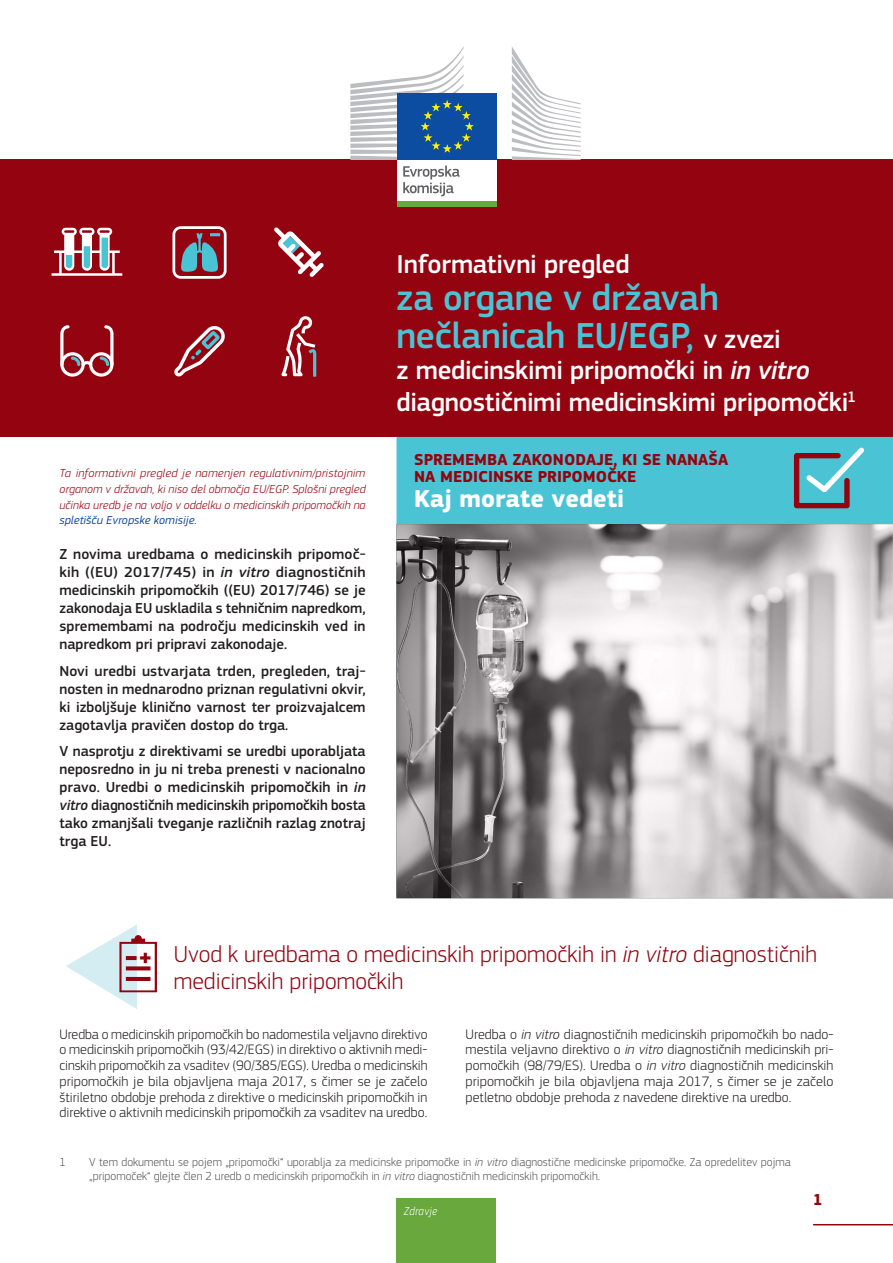
<style>
.page{position:relative;width:893px;height:1263px;background:#fff}
.page>*{position:absolute;margin:0;border:0;box-sizing:border-box;transform-origin:0 0}
.t1{font:500 37.5px/37.5px "EC Square Sans Pro";letter-spacing:-.01em;color:#4ac4d5}
.t2{font:500 27px/31.5px "EC Square Sans Pro";letter-spacing:-.015em;color:#fff}
.t3{font:700 25.5px "EC Square Sans Pro";color:#fff}
.Intertitre_triangle{font:300 24px/26.4px "EC Square Sans Pro";color:#940410}
.t4{font:700 16.5px/16.5px "EC Square Sans Pro";color:#940410}
.Chapeau_2{font:500 15px/18px "EC Square Sans Pro";color:#231f20;text-align:justify}
.Body{font:300 14.25px/15.8px "EC Square Sans Pro";color:#231f20;text-align:justify}
.Footnote{font:300 12px/14.4px "EC Square Sans Pro";color:#57585a}
.Chapeau_1{font:italic 300 12px/15.6px "EC Square Sans Pro";letter-spacing:.005em;color:#940410;text-align:justify}
.t5{font:italic 300 12px "EC Square Sans Pro";letter-spacing:.03em;color:#fff;scale:.9 1}
.s1{font-weight:400;color:#0d4da1}
.s2{font-style:italic}
.s3{font-size:27px;color:#fff}
</style>
<div class="page">
<div style="left:0;top:159px;width:893px;height:278px;background:#940410"></div>
<img style="left:396px;top:524px;width:497px;height:374px">
<div style="left:396px;top:437px;width:497px;height:87px;background:#4ac4d5"></div>
<hr style="left:814px;top:1224px;width:79px;height:1px;background:#940410">
<svg style="left:66px;top:924px;width:91px;height:85px"></svg>
<div style="left:397px;top:1198px;width:99px;height:65px;background:#68a83c"></div>
<div style="left:397px;top:158px;width:100px;height:44px;background:#fff"></div>
<svg style="left:403px;top:166px;width:57px;height:30px"></svg>
<div style="left:397px;top:201px;width:100px;height:5px;background:#68a83c"></div>
<svg style="left:512px;top:47px;width:69px;height:113px"></svg>
<div style="left:397px;top:94px;width:100px;height:66px;background:#0d4da1"></div>
<svg style="left:350px;top:47px;width:124px;height:113px"></svg>
<svg style="left:181px;top:233px;width:39px;height:39px"></svg>
<div style="left:172px;top:226px;width:55px;height:53px;border:3px solid #fff;border-radius:7px"></div>
<svg style="left:281px;top:316px;width:35px;height:61px"></svg>
<svg style="left:52px;top:228px;width:70px;height:48px"></svg>
<svg style="left:60px;top:325px;width:54px;height:52px"></svg>
<svg style="left:274px;top:227px;width:50px;height:50px"></svg>
<svg style="left:174px;top:326px;width:51px;height:50px"></svg>
<p class="Chapeau_1" style="left:60px;top:466px;width:308px">Ta informativni pregled je namenjen regulativnim/pristojnim organom v državah, ki niso del območja EU/EGP. Splošni pregled učinka uredb je na voljo v oddelku o medicinskih pripomočkih na <span class="s1">spletišču Evropske komisije.</span></p>
<p class="Chapeau_2" style="left:60px;top:546px;width:308px">Z novima uredbama o medicinskih pripomoč&shy;kih ((EU) 2017/745) in <span class="s2">in vitro</span> diagnostičnih medicinskih pripomočkih ((EU) 2017/746) se je zakonodaja EU uskladila s tehničnim napredkom, spremembami na področju medicinskih ved in napredkom pri pripravi zakonodaje.</p>
<p class="Chapeau_2" style="left:60px;top:662px;width:308px">Novi uredbi ustvarjata trden, pregleden, traj&shy;nosten in mednarodno priznan regulativni okvir, ki izboljšuje klinično varnost ter proizvajalcem zagotavlja pravičen dostop do trga.</p>
<p class="Chapeau_2" style="left:60px;top:743px;width:308px">V nasprotju z direktivami se uredbi uporabljata neposredno in ju ni treba prenesti v nacionalno pravo. Uredbi o medicinskih pripomočkih in <span class="s2">in vitro</span> diagnostičnih medicinskih pripomočkih bosta tako zmanjšali tveganje različnih razlag znotraj trga EU.</p>
<p class="t2" style="left:396px;top:248px;width:235px">Informativni pregled</p>
<p class="t1" style="left:396px;top:280px;width:386px">za organe v državah nečlanicah EU/EGP, <span class="s3">v zvezi</span></p>
<p class="t2" style="left:396px;top:355px;width:461px">z medicinskimi pripomočki in <span class="s2">in vitro </span>diagnostičnimi medicinskimi pripomočki<sup>1</sup></p>
<p class="t4" style="left:414px;top:452px;width:316px">SPREMEMBA ZAKONODAJE, KI SE NANAŠA<br>NA MEDICINSKE PRIPOMOČKE</p>
<p class="t3" style="left:414px;top:484px;width:212px">Kaj morate vedeti</p>
<p class="Intertitre_triangle" style="left:174px;top:941px;width:645px">Uvod k uredbama o medicinskih pripomočkih in <span class="s2">in vitro</span> diagnostičnih medicinskih pripomočkih</p>
<p class="Body" style="left:60px;top:1026px;width:369px">Uredba o medicinskih pripomočkih bo nadomestila veljavno direktivo o medicinskih pripomočkih (93/42/EGS) in direktivo o aktivnih medi&shy;cinskih pripomočkih za vsaditev (90/385/EGS). Uredba o medicinskih pripomočkih je bila objavljena maja 2017, s čimer se je začelo štiriletno obdobje prehoda z direktive o medicinskih pripomočkih in direktive o aktivnih medicinskih pripomočkih za vsaditev na uredbo.</p>
<p class="Body" style="left:466px;top:1026px;width:369px">Uredba o <span class="s2">in vitro</span> diagnostičnih medicinskih pripomočkih bo nado&shy;mestila veljavno direktivo o <span class="s2">in vitro</span> diagnostičnih medicinskih pri&shy;pomočkih (98/79/ES). Uredba o <span class="s2">in vitro</span> diagnostičnih medicinskih pripomočkih je bila objavljena maja 2017, s čimer se je začelo petletno obdobje prehoda z navedene direktive na uredbo.</p>
<p class="Footnote" style="left:60px;top:1154px;width:8px">1</p>
<p class="Footnote" style="left:89px;top:1154px;width:703px">V tem dokumentu se pojem „pripomočki“ uporablja za medicinske pripomočke in <span class="s2">in vitro</span> diagnostične medicinske pripomočke. Za opredelitev pojma „pripomoček“ glejte člen 2 uredb o medicinskih pripomočkih in <span class="s2">in vitro</span> diagnostičnih medicinskih pripomočkih.</p>
<p class="t5" style="left:404px;top:1204px;width:39px">Zdravje</p>
<p class="t4" style="left:813px;top:1191px;width:11px">1</p>
</div>
